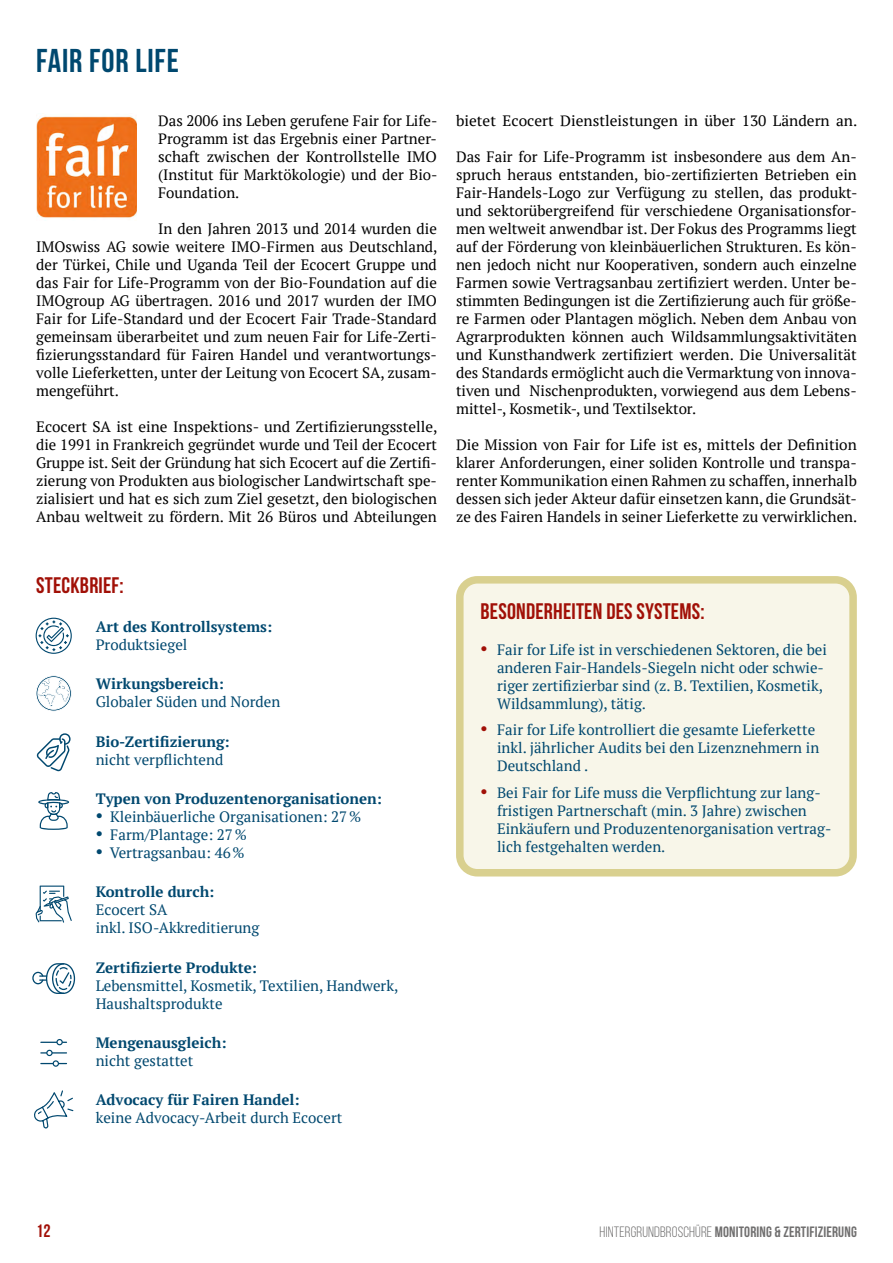
<style>
.page{position:relative;width:893px;height:1263px;background:#fff}
.page>*{position:absolute;margin:0;border:0;box-sizing:border-box;transform-origin:0 0}
.t1{font:33px "Bebas Neue";letter-spacing:.025em;color:#00486f}
.t2{font:22.5px "Bebas Neue";letter-spacing:.01em;color:#a11007}
.t3{font:18px "Bebas Neue";color:#a11007}
.t4{font:15px/18px "PT Serif";color:#000;text-align:justify}
.t5{font:15px/18px "PT Serif";color:#00486f}
.t6{font:700 15px "PT Serif";color:#00486f}
.t7{font:15px "Bebas Neue";letter-spacing:.01em;color:#706f6f}
.s1{font-family:"Bebas Neue";font-size:18px}
.s2{font-family:"Bebas Neue";font-size:18px;color:#a11007}
.s3{font-style:inherit}
</style>
<div class="page">
<div style="left:460px;top:580px;width:393px;height:293px;background:#f8f6e9;border-radius:18px"></div>
<div style="left:456px;top:576px;width:401px;height:300px;border:8px solid #d9d08f;border-radius:18px"></div>
<svg style="left:38px;top:792px;width:31px;height:38px"></svg>
<svg style="left:36px;top:618px;width:36px;height:36px"></svg>
<svg style="left:36px;top:675px;width:36px;height:36px"></svg>
<svg style="left:37px;top:733px;width:34px;height:38px"></svg>
<svg style="left:36px;top:885px;width:36px;height:38px"></svg>
<svg style="left:32px;top:963px;width:43px;height:31px"></svg>
<svg style="left:34px;top:1090px;width:40px;height:39px"></svg>
<svg style="left:41px;top:1039px;width:26px;height:15px"></svg>
<div style="left:46px;top:1050px;width:7px;height:6px;border:1px solid #00486f;border-radius:50%"></div>
<svg style="left:41px;top:1061px;width:26px;height:5px"></svg>
<div style="left:53px;top:1060px;width:6px;height:7px;border:1px solid #00486f;border-radius:50%"></div>
<img style="left:36px;top:115px;width:101px;height:104px">
<h1 class="t1" style="left:36px;top:42px;width:144px">FAIR FOR LIFE</h1>
<p class="t4" style="left:158px;top:112px;width:281px;text-align:left">Das 2006 ins Leben gerufene Fair for Life-Programm ist das Ergebnis einer Partner&shy;schaft zwischen der Kontrollstelle IMO (Institut für Marktökologie) und der Bio-Foundation.</p>
<p class="t4" style="left:36px;top:220px;width:403px;text-indent:122px">In den Jahren 2013 und 2014 wurden die IMOswiss AG sowie weitere IMO-Firmen aus Deutschland, der Türkei, Chile und Uganda Teil der Ecocert Gruppe und das Fair for Life-Programm von der Bio-Foundation auf die IMOgroup AG übertragen. 2016 und 2017 wurden der IMO Fair for Life-Standard und der Ecocert Fair Trade-Standard gemeinsam überarbeitet und zum neuen Fair for Life-Zerti&shy;fizierungsstandard für Fairen Handel und verantwortungs&shy;volle Lieferketten, unter der Leitung von Ecocert SA, zusam&shy;mengeführt.</p>
<p class="t4" style="left:36px;top:418px;width:403px">Ecocert SA ist eine Inspektions- und Zertifizierungsstelle, die 1991 in Frankreich gegründet wurde und Teil der Ecocert Gruppe ist. Seit der Gründung hat sich Ecocert auf die Zertifi&shy;zierung von Produkten aus biologischer Landwirtschaft spe&shy;zialisiert und hat es sich zum Ziel gesetzt, den biologischen Anbau weltweit zu fördern. Mit 26 Büros und Abteilungen</p>
<p class="t4" style="left:456px;top:112px;width:403px">bietet Ecocert Dienstleistungen in über 130 Ländern an.</p>
<p class="t4" style="left:456px;top:148px;width:403px">Das Fair for Life-Programm ist insbesondere aus dem An&shy;spruch heraus entstanden, bio-zertifizierten Betrieben ein Fair-Handels-Logo zur Verfügung zu stellen, das produkt&shy;und sektorübergreifend für verschiedene Organisationsfor&shy;men weltweit anwendbar ist. Der Fokus des Programms liegt auf der Förderung von kleinbäuerlichen Strukturen. Es kön&shy;nen jedoch nicht nur Kooperativen, sondern auch einzelne Farmen sowie Vertragsanbau zertifiziert werden. Unter be&shy;stimmten Bedingungen ist die Zertifizierung auch für größe&shy;re Farmen oder Plantagen möglich. Neben dem Anbau von Agrarprodukten können auch Wildsammlungsaktivitäten und Kunsthandwerk zertifiziert werden. Die Universalität des Standards ermöglicht auch die Vermarktung von innova&shy;tiven und Nischenprodukten, vorwiegend aus dem Lebens&shy;mittel-, Kosmetik-, und Textilsektor.</p>
<p class="t4" style="left:456px;top:436px;width:403px">Die Mission von Fair for Life ist es, mittels der Definition klarer Anforderungen, einer soliden Kontrolle und transpa&shy;renter Kommunikation einen Rahmen zu schaffen, innerhalb dessen sich jeder Akteur dafür einsetzen kann, die Grundsät&shy;ze des Fairen Handels in seiner Lieferkette zu verwirklichen.</p>
<h2 class="t2" style="left:36px;top:573px;width:89px">STECKBRIEF:</h2>
<p class="t6" style="left:96px;top:617px;width:178px">Art des Kontrollsystems:</p>
<p class="t5" style="left:96px;top:636px;width:93px">Produktsiegel</p>
<p class="t6" style="left:96px;top:674px;width:130px">Wirkungsbereich:</p>
<p class="t5" style="left:96px;top:693px;width:186px">Globaler Süden und Norden</p>
<p class="t6" style="left:96px;top:732px;width:135px">Bio-Zertifizierung:</p>
<p class="t5" style="left:96px;top:750px;width:129px">nicht verpflichtend</p>
<p class="t6" style="left:96px;top:789px;width:288px">Typen von Produzentenorganisationen:</p>
<p class="t5" style="left:96px;top:807px;width:267px"><span class="s1">•</span> Kleinbäuerliche Organisationen: 27%</p>
<p class="t5" style="left:96px;top:825px;width:153px"><span class="s1">•</span> Farm/Plantage: 27%</p>
<p class="t5" style="left:96px;top:843px;width:151px"><span class="s1">•</span> Vertragsanbau: 46%</p>
<p class="t6" style="left:96px;top:882px;width:120px">Kontrolle durch:</p>
<p class="t5" style="left:96px;top:901px;width:165px">Ecocert SA<br>inkl. ISO-Akkreditierung</p>
<p class="t6" style="left:96px;top:957px;width:163px">Zertifizierte Produkte:</p>
<p class="t5" style="left:96px;top:976px;width:304px">Lebensmittel, Kosmetik, Textilien, Handwerk,<br>Haushaltsprodukte</p>
<p class="t6" style="left:96px;top:1033px;width:132px">Mengenausgleich:</p>
<p class="t5" style="left:96px;top:1051px;width:99px">nicht gestattet</p>
<p class="t6" style="left:96px;top:1090px;width:206px">Advocacy für Fairen Handel:</p>
<p class="t5" style="left:96px;top:1108px;width:248px">keine Advocacy-Arbeit durch Ecocert</p>
<h2 class="t2" style="left:481px;top:599px;width:226px">BESONDERHEITEN DES SYSTEMS:</h2>
<p class="t5" style="left:497px;top:640px;width:331px;text-indent:-17px"><span class="s2">•</span> Fair for Life ist in verschiedenen Sektoren, die bei anderen Fair-Handels-Siegeln nicht oder schwie&shy;riger zertifizierbar sind (z. B. Textilien, Kosmetik, Wildsammlung), tätig.</p>
<p class="t5" style="left:497px;top:721px;width:324px;text-indent:-17px"><span class="s2">•</span> Fair for Life kontrolliert die gesamte Lieferkette inkl. jährlicher Audits bei den Lizenznehmern in<br>Deutschland .</p>
<p class="t5" style="left:497px;top:783px;width:336px;text-indent:-17px"><span class="s2">•</span> Bei Fair for Life muss die Verpflichtung zur lang&shy;fristigen Partnerschaft (min. 3 Jahre) zwischen Einkäufern und Produzentenorganisation vertrag&shy;lich festgehalten werden.</p>
<p class="t3" style="left:36px;top:1221px;width:16px">12</p>
<p class="t7" style="left:600px;top:1224px;width:259px"><span class="s3">HINTERGRUNDBROSCHÜRE</span> MONITORING &amp; ZERTIFIZIERUNG</p>
</div>
